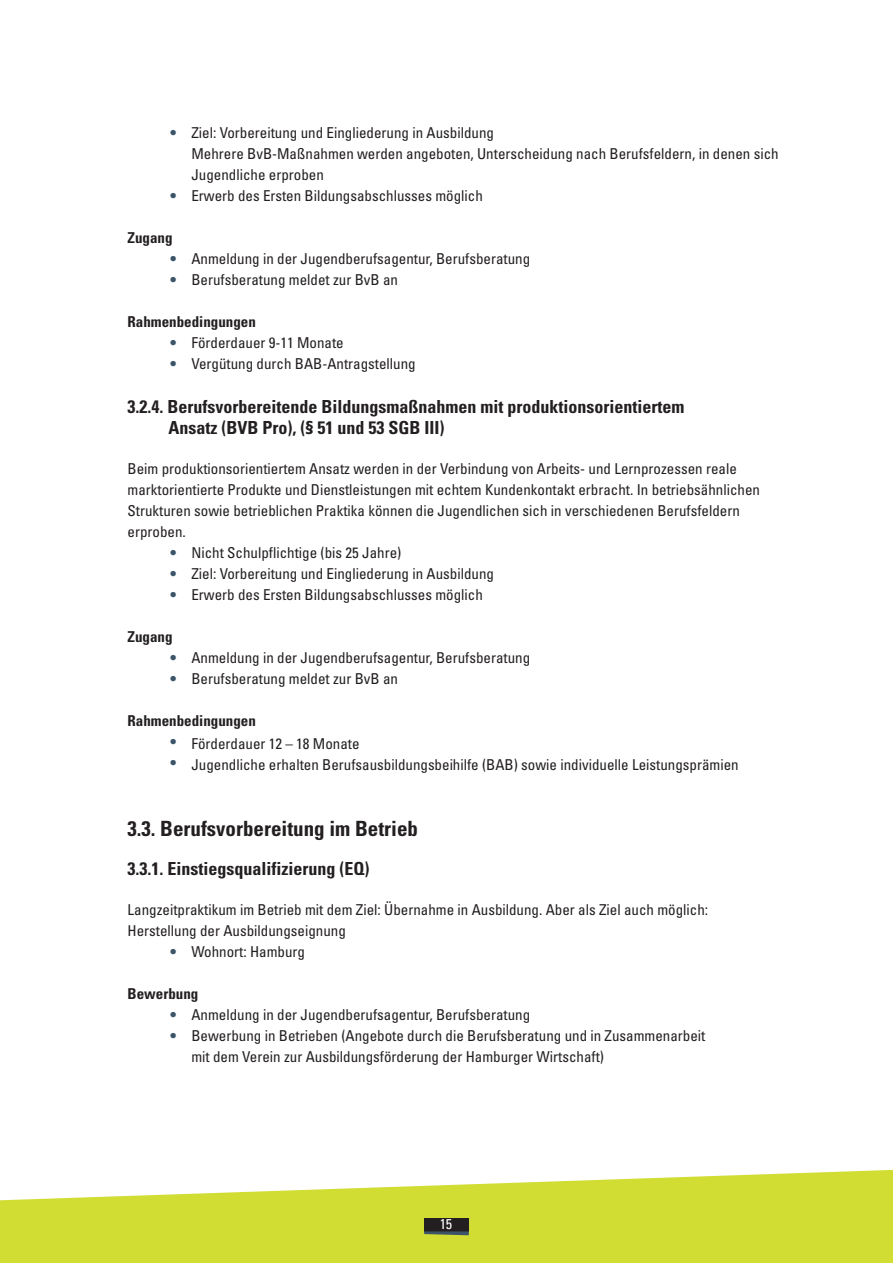
<style>
.page{position:relative;width:893px;height:1263px;background:#fff}
.page>*{position:absolute;margin:0;border:0;box-sizing:border-box;transform-origin:0 0}
.t1{font:700 condensed 21px "Univers";color:#231f20}
.t2{font:700 condensed 18px/21px "Univers";color:#231f20}
.t3{font:condensed 15px/21px "Univers";color:#231f20}
.t4{font:700 condensed 15px "Univers";color:#231f20}
.t5{font:700 condensed 15px/21px "Univers";color:#3c5468}
.t6{font:condensed 14.25px "Univers";color:#fff}
</style>
<div class="page">
<svg style="left:0;top:1169px;width:893px;height:94px;fill:#d1dd33"></svg>
<div style="left:424px;top:1218px;width:45px;height:13px;background:#231f20"></div>
<svg style="left:424px;top:1231px;width:45px;height:4px"></svg>
<p class="t5" style="left:170px;top:124px;width:8px">•</p>
<p class="t5" style="left:170px;top:187px;width:8px">•</p>
<p class="t4" style="left:128px;top:232px;width:46px">Zugang</p>
<p class="t5" style="left:170px;top:250px;width:8px">• •</p>
<p class="t3" style="left:191px;top:123px;width:589px">Ziel: Vorbereitung und Eingliederung in Ausbildung<br>Mehrere BvB-Maßnahmen werden angeboten, Unterscheidung nach Berufsfeldern, in denen sich Jugendliche erproben<br>Erwerb des Ersten Bildungsabschlusses möglich</p>
<p class="t3" style="left:191px;top:249px;width:340px">Anmeldung in der Jugendberufsagentur, Berufsberatung<br>Berufsberatung meldet zur BvB an</p>
<p class="t4" style="left:128px;top:316px;width:130px">Rahmenbedingungen</p>
<p class="t5" style="left:170px;top:334px;width:8px">• •</p>
<p class="t3" style="left:191px;top:333px;width:226px">Förderdauer 9-11 Monate<br>Vergütung durch BAB-Antragstellung</p>
<p class="t2" style="left:168px;top:398px;width:518px;text-indent:-41px">3.2.4. Berufsvorbereitende Bildungsmaßnahmen mit produktionsorientiertem<br>Ansatz (BVB Pro), (§ 51 und 53 SGB III)</p>
<p class="t3" style="left:128px;top:459px;width:634px">Beim produktionsorientiertem Ansatz werden in der Verbindung von Arbeits- und Lernprozessen reale marktorientierte Produkte und Dienstleistungen mit echtem Kundenkontakt erbracht. In betriebsähnlichen Strukturen sowie betrieblichen Praktika können die Jugendlichen sich in verschiedenen Berufsfeldern erproben.</p>
<p class="t5" style="left:170px;top:544px;width:8px;text-align:justify">• • •</p>
<p class="t4" style="left:128px;top:631px;width:46px">Zugang</p>
<p class="t5" style="left:170px;top:649px;width:8px">• •</p>
<p class="t3" style="left:191px;top:543px;width:304px">Nicht Schulpflichtige (bis 25 Jahre)<br>Ziel: Vorbereitung und Eingliederung in Ausbildung<br>Erwerb des Ersten Bildungsabschlusses möglich</p>
<p class="t3" style="left:191px;top:648px;width:340px">Anmeldung in der Jugendberufsagentur, Berufsberatung<br>Berufsberatung meldet zur BvB an</p>
<p class="t4" style="left:128px;top:715px;width:130px">Rahmenbedingungen</p>
<p class="t5" style="left:170px;top:733px;width:8px">• •</p>
<p class="t3" style="left:191px;top:734px;width:549px">Förderdauer 12 – 18 Monate<br>Jugendliche erhalten Berufsausbildungsbeihilfe (BAB) sowie individuelle Leistungsprämien</p>
<h1 class="t1" style="left:128px;top:820px;width:292px">3.3. Berufsvorbereitung im Betrieb</h1>
<p class="t2" style="left:128px;top:860px;width:243px">3.3.1. Einstiegsqualifizierung (EQ)</p>
<p class="t3" style="left:128px;top:900px;width:582px">Langzeitpraktikum im Betrieb mit dem Ziel: Übernahme in Ausbildung. Aber als Ziel auch möglich:<br>Herstellung der Ausbildungseignung</p>
<p class="t5" style="left:170px;top:943px;width:8px">•</p>
<p class="t3" style="left:191px;top:942px;width:115px">Wohnort: Hamburg</p>
<p class="t4" style="left:128px;top:988px;width:72px">Bewerbung</p>
<p class="t5" style="left:170px;top:1006px;width:8px">• •</p>
<p class="t3" style="left:191px;top:1005px;width:516px">Anmeldung in der Jugendberufsagentur, Berufsberatung<br>Bewerbung in Betrieben (Angebote durch die Berufsberatung und in Zusammenarbeit mit dem Verein zur Ausbildungsförderung der Hamburger Wirtschaft)</p>
<p class="t6" style="left:440px;top:1219px;width:14px">15</p>
</div>
